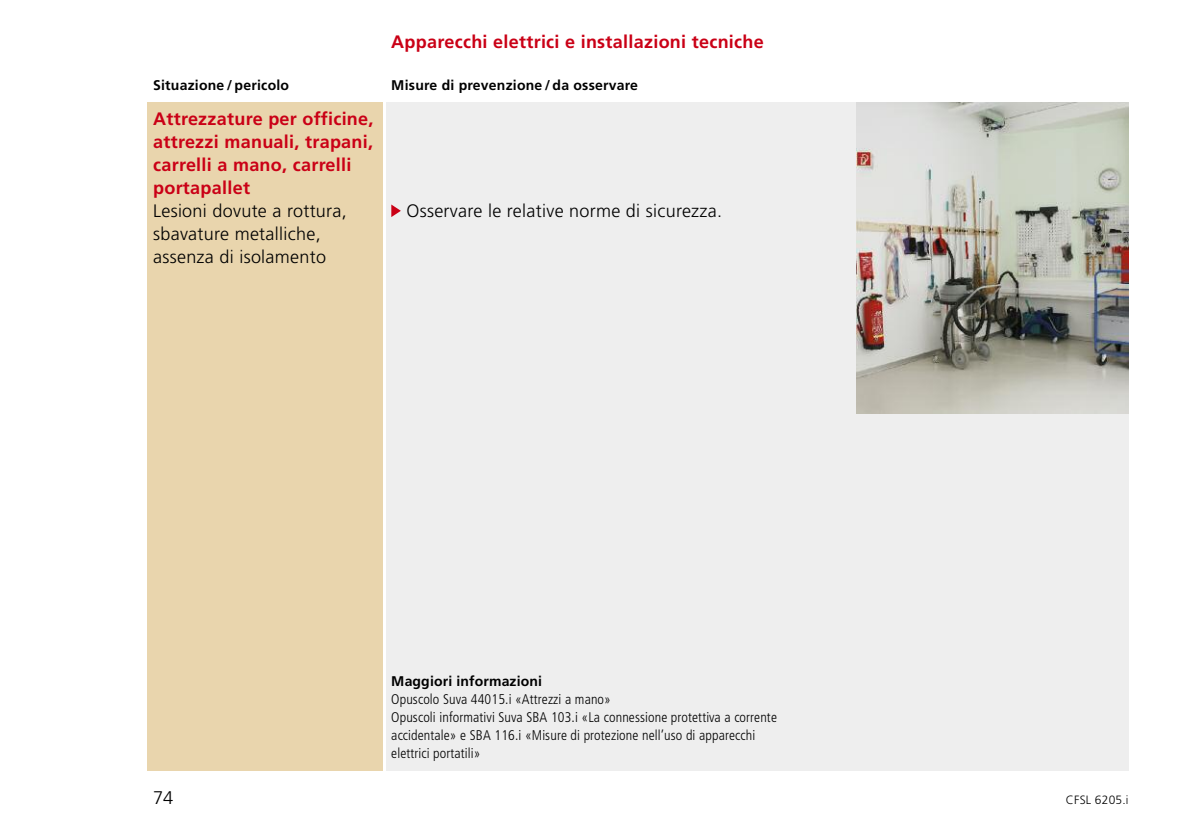
<style>
.page{position:relative;width:1191px;height:840px;background:#fff}
.page>*{position:absolute;margin:0;border:0;box-sizing:border-box;transform-origin:0 0}
.t1{font:300 18.2px "Frutiger";color:#000}
.t2{font:700 18px/23px "Frutiger";letter-spacing:.015em;color:#ca0016}
.t3{font:300 18px/23px "Frutiger";letter-spacing:.015em;color:#000}
.t4{font:300 condensed 14px/18px "Frutiger";letter-spacing:.01em;color:#000}
.t5{font:700 14px "Frutiger";letter-spacing:.015em;color:#000}
.t6{font:300 12px "Frutiger";letter-spacing:.015em;color:#000}
</style>
<div class="page">
<div style="left:147px;top:102px;width:236px;height:668px;background:#e9d5ad"></div>
<div style="left:386px;top:102px;width:742px;height:668px;background:#eee"></div>
<svg style="left:391px;top:204px;width:10px;height:13px"></svg>
<img style="left:856px;top:102px;width:272px;height:311px">
<p class="t2" style="left:391px;top:31px;width:374px">Apparecchi elettrici e installazioni tecniche</p>
<p class="t5" style="left:153px;top:80px;width:137px">Situazione / pericolo</p>
<p class="t2" style="left:153px;top:108px;width:222px">Attrezzature per officine, attrezzi manuali, trapani, carrelli a mano, carrelli portapallet</p>
<p class="t3" style="left:153px;top:200px;width:195px">Lesioni dovute a rottura, sbavature metalliche, assenza di isolamento</p>
<p class="t3" style="left:406px;top:200px;width:317px">Osservare le relative norme di sicurezza.</p>
<p class="t5" style="left:391px;top:80px;width:248px">Misure di prevenzione / da osservare</p>
<p class="t5" style="left:391px;top:674px;width:152px">Maggiori informazioni</p>
<p class="t4" style="left:391px;top:690px;width:387px">Opuscolo Suva 44015.i «Attrezzi a mano»<br>Opuscoli informativi Suva SBA 103.i «La connessione protettiva a corrente accidentale» e SBA 116.i «Misure di protezione nell’uso di apparecchi elettrici portatili»</p>
<h1 class="t1" style="left:153px;top:790px;width:22px">74</h1>
<p class="t6" style="left:1066px;top:794px;width:64px">CFSL 6205.i</p>
</div>
